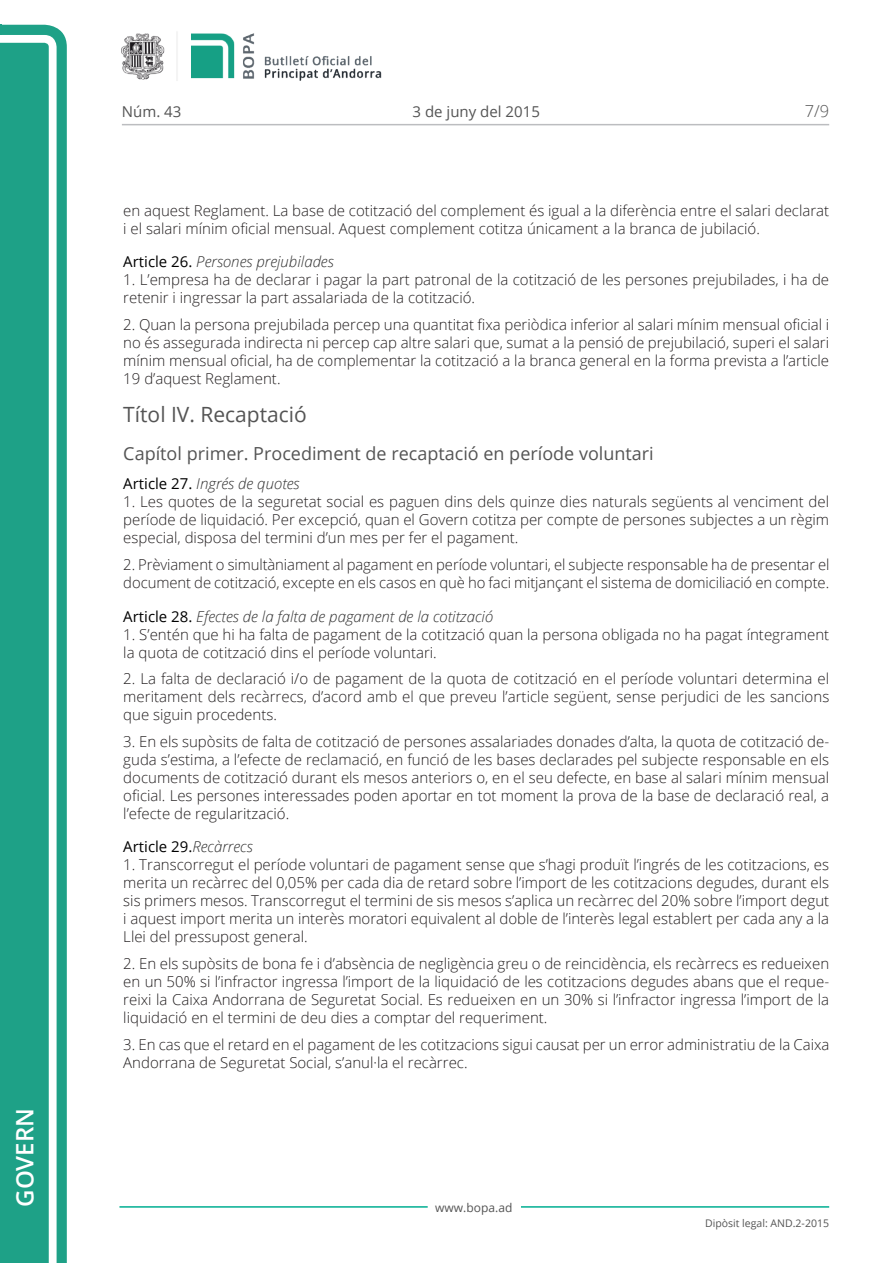
<style>
.page{position:relative;width:893px;height:1263px;background:#fff}
.page>*{position:absolute;margin:0;border:0;box-sizing:border-box;transform-origin:0 0}
.t1{font:600 24px "Open Sans";color:#fff}
.Titol_4{font:21px "Open Sans";color:#545454}
.Titol_6{font:18px "Open Sans";color:#545454}
.t2{font:300 16.5px "Open Sans";color:#545454}
.Body_text{font:300 15px/18px "Open Sans";color:#231f20;text-align:justify}
.Titol_7-8{font:italic 300 15px "Open Sans";color:#303030}
.t3{font:15px "Open Sans";color:#545454}
.Titol_7-8-2{font:15px "Open Sans";color:#000}
.t4{font:12px "Open Sans";color:#545454}
.t5{font:10.5px "Open Sans";color:#545454}
.s1{font-weight:400;font-style:normal;color:#000}
.s2{font-weight:300;font-style:italic;color:#303030}
</style>
<div class="page">
<svg style="left:0;top:25px;width:67px;height:1238px;fill:#1ea187"></svg>
<div style="left:0;top:43px;width:49px;height:1220px;background:#1ea187"></div>
<img style="left:122px;top:32px;width:260px;height:49px">
<hr style="left:119px;top:1206px;width:309px;height:2px;background:#00ae91">
<hr style="left:521px;top:1206px;width:308px;height:2px;background:#00ae91">
<hr style="left:122px;top:124px;width:707px;height:1px;background:#bcbdc0">
<h1 class="t1" style="left:8px;top:1207px;width:100px;rotate:-90deg">Govern</h1>
<p class="t3" style="left:122px;top:102px;width:61px">Núm. 43</p>
<p class="t3" style="left:413px;top:102px;width:129px">3 de juny del 2015</p>
<p class="t2" style="left:805px;top:100px;width:26px">7/9</p>
<p class="Body_text" style="left:123px;top:201px;width:707px">en aquest Reglament. La base de cotització del complement és igual a la diferència entre el salari declarat i el salari mínim oficial mensual. Aquest complement cotitza únicament a la branca de jubilació.</p>
<p class="Titol_7-8" style="left:123px;top:252px;width:212px"><span class="s1">Article 26.</span> Persones prejubilades</p>
<p class="Body_text" style="left:123px;top:270px;width:707px">1. L’empresa ha de declarar i pagar la part patronal de la cotització de les persones prejubilades, i ha de retenir i ingressar la part assalariada de la cotització.</p>
<p class="Body_text" style="left:123px;top:315px;width:707px">2. Quan la persona prejubilada percep una quantitat fixa periòdica inferior al salari mínim mensual oficial i no és assegurada indirecta ni percep cap altre salari que, sumat a la pensió de prejubilació, superi el salari mínim mensual oficial, ha de complementar la cotització a la branca general en la forma prevista a l’article 19 d’aquest Reglament.</p>
<p class="Titol_4" style="left:123px;top:400px;width:185px">Títol IV. Recaptació</p>
<p class="Titol_6" style="left:123px;top:441px;width:532px">Capítol primer. Procediment de recaptació en període voluntari</p>
<p class="Titol_7-8" style="left:123px;top:474px;width:178px"><span class="s1">Article 27.</span> Ingrés de quotes</p>
<p class="Body_text" style="left:123px;top:493px;width:707px">1. Les quotes de la seguretat social es paguen dins dels quinze dies naturals següents al venciment del període de liquidació. Per excepció, quan el Govern cotitza per compte de persones subjectes a un règim especial, disposa del termini d’un mes per fer el pagament.</p>
<p class="Body_text" style="left:123px;top:555px;width:708px">2. Prèviament o simultàniament al pagament en període voluntari, el subjecte responsable ha de presentar el document de cotització, excepte en els casos en què ho faci mitjançant el sistema de domiciliació en compte.</p>
<p class="Titol_7-8" style="left:123px;top:606px;width:371px"><span class="s1">Article 28.</span> Efectes de la falta de pagament de la cotització</p>
<p class="Body_text" style="left:123px;top:625px;width:707px">1. S’entén que hi ha falta de pagament de la cotització quan la persona obligada no ha pagat íntegrament la quota de cotització dins el període voluntari.</p>
<p class="Body_text" style="left:123px;top:669px;width:708px">2. La falta de declaració i/o de pagament de la quota de cotització en el període voluntari determina el meritament dels recàrrecs, d’acord amb el que preveu l’article següent, sense perjudici de les sancions que siguin procedents.</p>
<p class="Body_text" style="left:123px;top:732px;width:707px">3. En els supòsits de falta de cotització de persones assalariades donades d’alta, la quota de cotització de&shy;guda s’estima, a l’efecte de reclamació, en funció de les bases declarades pel subjecte responsable en els documents de cotització durant els mesos anteriors o, en el seu defecte, en base al salari mínim mensual oficial. Les persones interessades poden aportar en tot moment la prova de la base de declaració real, a l’efecte de regularització.</p>
<p class="Titol_7-8-2" style="left:123px;top:837px;width:131px">Article 29.<span class="s2">Recàrrecs</span></p>
<p class="Body_text" style="left:123px;top:856px;width:707px">1. Transcorregut el període voluntari de pagament sense que s’hagi produït l’ingrés de les cotitzacions, es merita un recàrrec del 0,05% per cada dia de retard sobre l’import de les cotitzacions degudes, durant els sis primers mesos. Transcorregut el termini de sis mesos s’aplica un recàrrec del 20% sobre l’import degut i aquest import merita un interès moratori equivalent al doble de l’interès legal establert per cada any a la Llei del pressupost general.</p>
<p class="Body_text" style="left:123px;top:954px;width:707px">2. En els supòsits de bona fe i d’absència de negligència greu o de reincidència, els recàrrecs es redueixen en un 50% si l’infractor ingressa l’import de la liquidació de les cotitzacions degudes abans que el reque&shy;reixi la Caixa Andorrana de Seguretat Social. Es redueixen en un 30% si l’infractor ingressa l’import de la liquidació en el termini de deu dies a comptar del requeriment.</p>
<p class="Body_text" style="left:123px;top:1035px;width:708px">3. En cas que el retard en el pagament de les cotitzacions sigui causat per un error administratiu de la Caixa<br>Andorrana de Seguretat Social, s’anul·la el recàrrec.</p>
<p class="t4" style="left:435px;top:1199px;width:79px">www.bopa.ad</p>
<p class="t5" style="left:705px;top:1216px;width:125px">Dipòsit legal: AND.2-2015</p>
</div>
